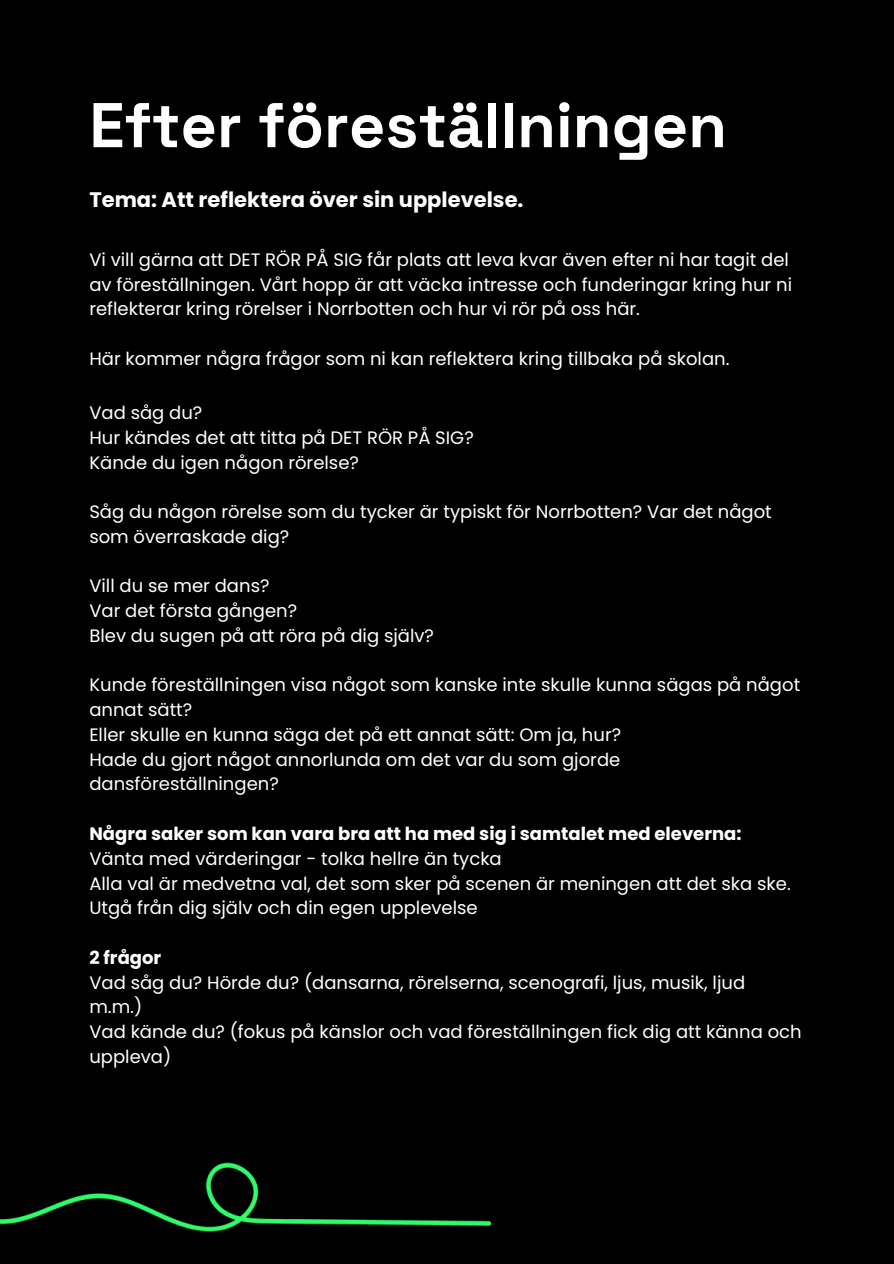
<style>
.page{position:relative;width:894px;height:1264px;background:#fff}
.page>*{position:absolute;margin:0;border:0;box-sizing:border-box;transform-origin:0 0}
.t1{font:700 63px "Space Grotesk";color:#fff}
.t2{font:700 21px "Poppins";color:#fff}
.t3{font:18px/24.8px "Poppins";color:#fff}
.t4{font:700 18px "Poppins";color:#fff}
</style>
<div class="page">
<div style="left:0;top:0;width:893px;height:1263px;background:#000"></div>
<img style="left:0;top:1162px;width:492px;height:70px">
<p class="t1" style="left:89px;top:85px;width:639px">Efter föreställningen</p>
<h1 class="t2" style="left:89px;top:185px;width:435px">Tema: Att reflektera över sin upplevelse.</h1>
<h2 class="t3" style="left:89px;top:247px;width:704px">Vi vill gärna att DET RÖR PÅ SIG får plats att leva kvar även efter ni har tagit del av föreställningen. Vårt hopp är att väcka intresse och funderingar kring hur ni reflekterar kring rörelser i Norrbotten och hur vi rör på oss här.</h2>
<p class="t3" style="left:89px;top:346px;width:641px">Här kommer några frågor som ni kan reflektera kring tillbaka på skolan.</p>
<p class="t3" style="left:89px;top:400px;width:114px">Vad såg du?</p>
<p class="t3" style="left:89px;top:425px;width:386px">Hur kändes det att titta på DET RÖR PÅ SIG?</p>
<p class="t3" style="left:89px;top:450px;width:271px">Kände du igen någon rörelse?</p>
<p class="t3" style="left:89px;top:499px;width:683px">Såg du någon rörelse som du tycker är typiskt för Norrbotten? Var det något som överraskade dig?</p>
<p class="t3" style="left:89px;top:573px;width:182px">Vill du se mer dans?</p>
<p class="t3" style="left:89px;top:598px;width:209px">Var det första gången?</p>
<p class="t3" style="left:89px;top:623px;width:346px">Blev du sugen på att röra på dig själv?</p>
<p class="t3" style="left:89px;top:672px;width:712px">Kunde föreställningen visa något som kanske inte skulle kunna sägas på något annat sätt?</p>
<p class="t3" style="left:89px;top:722px;width:533px">Eller skulle en kunna säga det på ett annat sätt: Om ja, hur?</p>
<p class="t3" style="left:89px;top:747px;width:532px">Hade du gjort något annorlunda om det var du som gjorde dansföreställningen?</p>
<p class="t4" style="left:89px;top:821px;width:653px">Några saker som kan vara bra att ha med sig i samtalet med eleverna:</p>
<p class="t3" style="left:89px;top:846px;width:414px">Vänta med värderingar - tolka hellre än tycka</p>
<p class="t3" style="left:89px;top:870px;width:702px">Alla val är medvetna val, det som sker på scenen är meningen att det ska ske.</p>
<p class="t3" style="left:89px;top:895px;width:390px">Utgå från dig själv och din egen upplevelse</p>
<p class="t4" style="left:89px;top:944px;width:73px">2 frågor</p>
<p class="t3" style="left:89px;top:969px;width:657px">Vad såg du? Hörde du? (dansarna, rörelserna, scenografi, ljus, musik, ljud m.m.)</p>
<p class="t3" style="left:89px;top:1019px;width:713px">Vad kände du? (fokus på känslor och vad föreställningen fick dig att känna och uppleva)</p>
</div>
